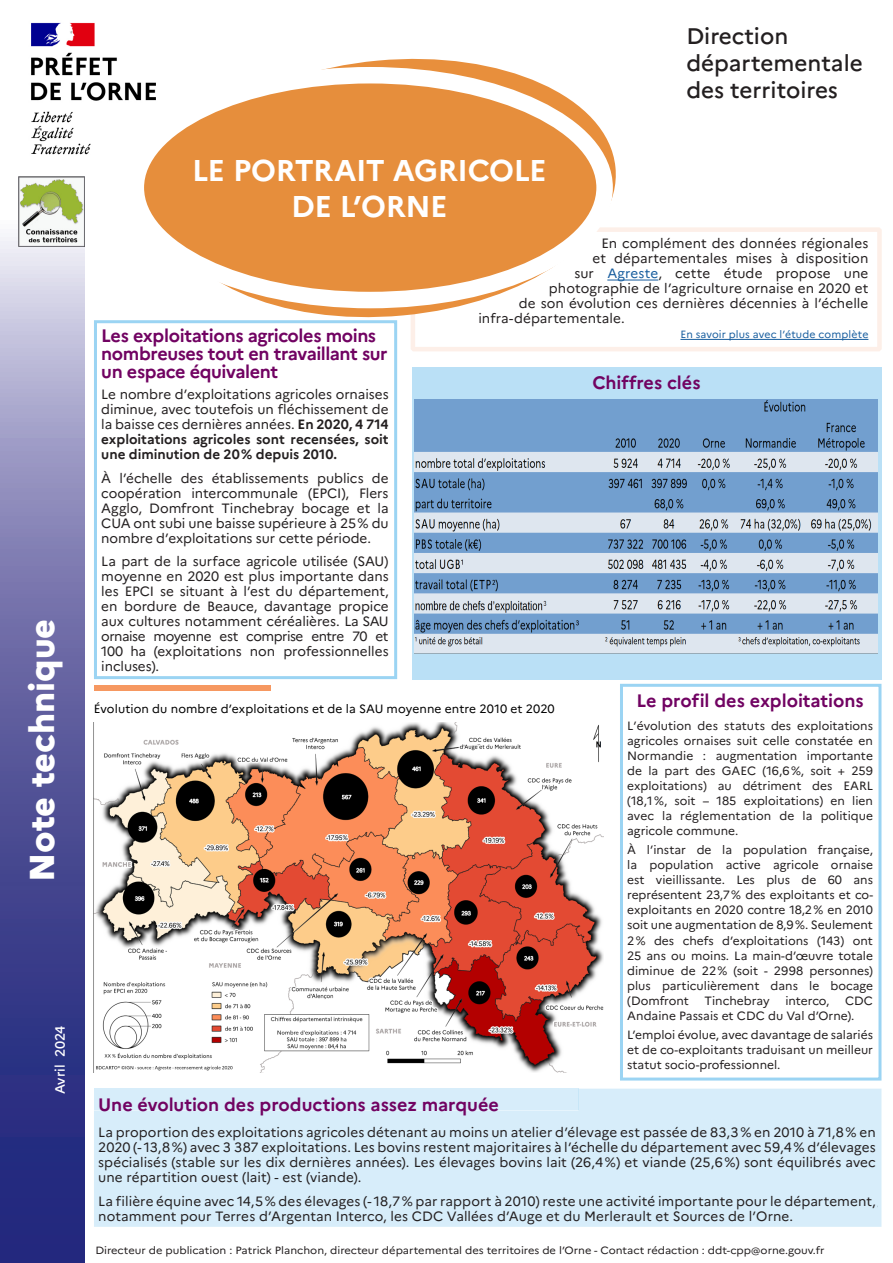
<style>
.page{position:relative;width:893px;height:1263px;background:#fff}
.page>*{position:absolute;margin:0;border:0;box-sizing:border-box;transform-origin:0 0}
.t1{font:800 34.5px "Marianne";color:#fff}
.t2{font:700 30px "Marianne";letter-spacing:-.015em;color:#fff}
.t3{font:500 22.5px "Marianne";color:#231f20}
.t4{font:700 18px/18px "Marianne";letter-spacing:-.015em;color:#710362}
.t5{font:13.5px/15px "Marianne";letter-spacing:.005em;color:#231f20;text-align:justify}
.t6{font:500 13.5px "Marianne";color:#fff}
.t7{font:12px/15px "Marianne";color:#231f20;text-align:justify}
.t8{font:12px "Marianne";letter-spacing:.01em;color:#000}
.t9{font:10.5px "Marianne";color:#231f20;scale:1.05 1}
.t10{font:10.5px "Marianne";letter-spacing:.015em;color:#175d9e}
.s1{font-weight:700}
.s2{color:#175d9e}
</style>
<div class="page">
<div style="left:412px;top:367px;width:469px;height:312px;background:#bae0f6"></div>
<img style="left:31px;top:22px;width:125px;height:133px">
<svg style="left:0;top:217px;width:85px;height:1046px;background:#6667a4"></svg>
<img style="left:19px;top:176px;width:66px;height:71px">
<div style="left:94px;top:686px;width:177px;height:5px;background:#f69861"></div>
<div style="left:94px;top:320px;width:303px;height:359px;border:3px solid #9bd4f3"></div>
<img style="left:94px;top:723px;width:510px;height:350px">
<div style="left:411px;top:227px;width:471px;height:124px;border:4px solid #fdefe8"></div>
<hr style="left:607px;top:279px;width:51px;height:1px;background:#175d9e">
<hr style="left:680px;top:339px;width:188px;height:1px;background:#175d9e">
<img style="left:415px;top:400px;width:462px;height:253px">
<svg style="left:158px;top:58px;width:464px;height:269px"></svg>
<div style="left:136px;top:75px;width:469px;height:225px;background:#e68e3c;border-radius:50%"></div>
<div style="left:128px;top:67px;width:485px;height:241px;border:16px solid #fff;border-radius:50%"></div>
<div style="left:620px;top:684px;width:261px;height:396px;border:3px solid #9bd4f3"></div>
<div style="left:94px;top:1089px;width:787px;height:138px;background:#d7edfa"></div>
<div style="left:94px;top:1089px;width:484px;height:21px;background:#d7edfa"></div>
<p class="t1" style="left:21px;top:881px;width:264px;rotate:-90deg">Note technique</p>
<p class="t6" style="left:52px;top:1094px;width:70px;rotate:-90deg">Avril 2024</p>
<p class="t2" style="left:192px;top:152px;width:356px">LE PORTRAIT AGRICOLE</p>
<p class="t2" style="left:291px;top:188px;width:158px">DE L’ORNE</p>
<p class="t3" style="left:686px;top:22px;width:104px">Direction</p>
<p class="t3" style="left:686px;top:49px;width:178px">départementale</p>
<p class="t3" style="left:686px;top:76px;width:153px">des territoires</p>
<p class="t4" style="left:101px;top:327px;width:288px">Les exploitations agricoles moins nombreuses tout en travaillant sur un espace équivalent</p>
<p class="t5" style="left:101px;top:387px;width:289px">Le nombre d’exploitations agricoles ornaises diminue, avec toutefois un fléchissement de la baisse ces dernières années. <span class="s1">En 2020, 4 714 exploitations agricoles sont recensées, soit une diminution de 20% depuis 2010.</span></p>
<p class="t5" style="left:101px;top:470px;width:289px">À l’échelle des établissements publics de coopération intercommunale (EPCI), Flers Agglo, Domfront Tinchebray bocage et la CUA ont subi une baisse supérieure à 25% du nombre d’exploitations sur cette période.</p>
<p class="t5" style="left:101px;top:554px;width:289px">La part de la surface agricole utilisée (SAU) moyenne en 2020 est plus importante dans les EPCI se situant à l’est du département, en bordure de Beauce, davantage propice aux cultures notamment céréalières. La SAU ornaise moyenne est comprise entre 70 et 100 ha (exploitations non professionnelles incluses).</p>
<p class="t5" style="left:601px;top:236px;width:268px">En complément des données régionales</p>
<p class="t5" style="left:592px;top:251px;width:277px">et départementales mises à disposition</p>
<p class="t5" style="left:574px;top:266px;width:296px">sur <span class="s2">Agreste</span>, cette étude propose une</p>
<p class="t5" style="left:549px;top:281px;width:321px">photographie de l’agriculture ornaise en 2020 et</p>
<p class="t5" style="left:519px;top:296px;width:351px">de son évolution ces dernières décennies à l’échelle</p>
<p class="t5" style="left:478px;top:311px;width:148px">infra-départementale.</p>
<p class="t10" style="left:680px;top:328px;width:189px">En savoir plus avec l’étude complète</p>
<p class="t4" style="left:592px;top:373px;width:110px">Chiffres clés</p>
<p class="t8" style="left:94px;top:701px;width:462px">Évolution du nombre d’exploitations et de la SAU moyenne entre 2010 et 2020</p>
<p class="t4" style="left:98px;top:1095px;width:402px">Une évolution des productions assez marquée</p>
<p class="t4" style="left:637px;top:691px;width:229px">Le profil des exploitations</p>
<p class="t7" style="left:627px;top:718px;width:247px">L’évolution des statuts des exploitations agricoles ornaises suit celle constatée en Normandie : augmentation importante de la part des GAEC (16,6%, soit + 259 exploitations) au détriment des EARL (18,1%, soit – 185 exploitations) en lien avec la réglementation de la politique agricole commune.</p>
<p class="t7" style="left:627px;top:843px;width:248px">À l’instar de la population française, la population active agricole ornaise est vieillissante. Les plus de 60 ans représentent 23,7% des exploitants et co&shy;exploitants en 2020 contre 18,2% en 2010 soit une augmentation de 8,9%. Seulement 2% des chefs d’exploitations (143) ont 25 ans ou moins. La main-d’œuvre totale diminue de 22% (soit - 2998 personnes) plus particulièrement dans le bocage (Domfront</p>
<p class="t7" style="left:705px;top:993px;width:67px">Tinchebray</p>
<p class="t7" style="left:785px;top:993px;width:45px">interco,</p>
<p class="t7" style="left:627px;top:993px;width:247px;text-indent:218px">CDC<br>Andaine Passais et CDC du Val d’Orne).</p>
<p class="t7" style="left:627px;top:1027px;width:247px">L’emploi évolue, avec davantage de salariés et de co-exploitants traduisant un meilleur statut socio-professionnel.</p>
<p class="t5" style="left:98px;top:1125px;width:779px">La proportion des exploitations agricoles détenant au moins un atelier d’élevage est passée de 83,3% en 2010 à 71,8% en 2020 (- 13,8%) avec 3 387 exploitations. Les bovins restent majoritaires à l’échelle du département avec 59,4% d’élevages spécialisés (stable sur les dix dernières années). Les élevages bovins lait (26,4%) et viande (25,6%) sont équilibrés avec une répartition ouest (lait) - est (viande).</p>
<p class="t5" style="left:98px;top:1193px;width:779px">La filière équine avec 14,5% des élevages (- 18,7% par rapport à 2010) reste une activité importante pour le département, notamment pour Terres d’Argentan Interco, les CDC Vallées d’Auge et du Merlerault et Sources de l’Orne.</p>
<p class="t9" style="left:95px;top:1244px;width:696px">Directeur de publication : Patrick Planchon, directeur départemental des territoires de l’Orne - Contact rédaction : ddt-cpp@orne.gouv.fr</p>
</div>
